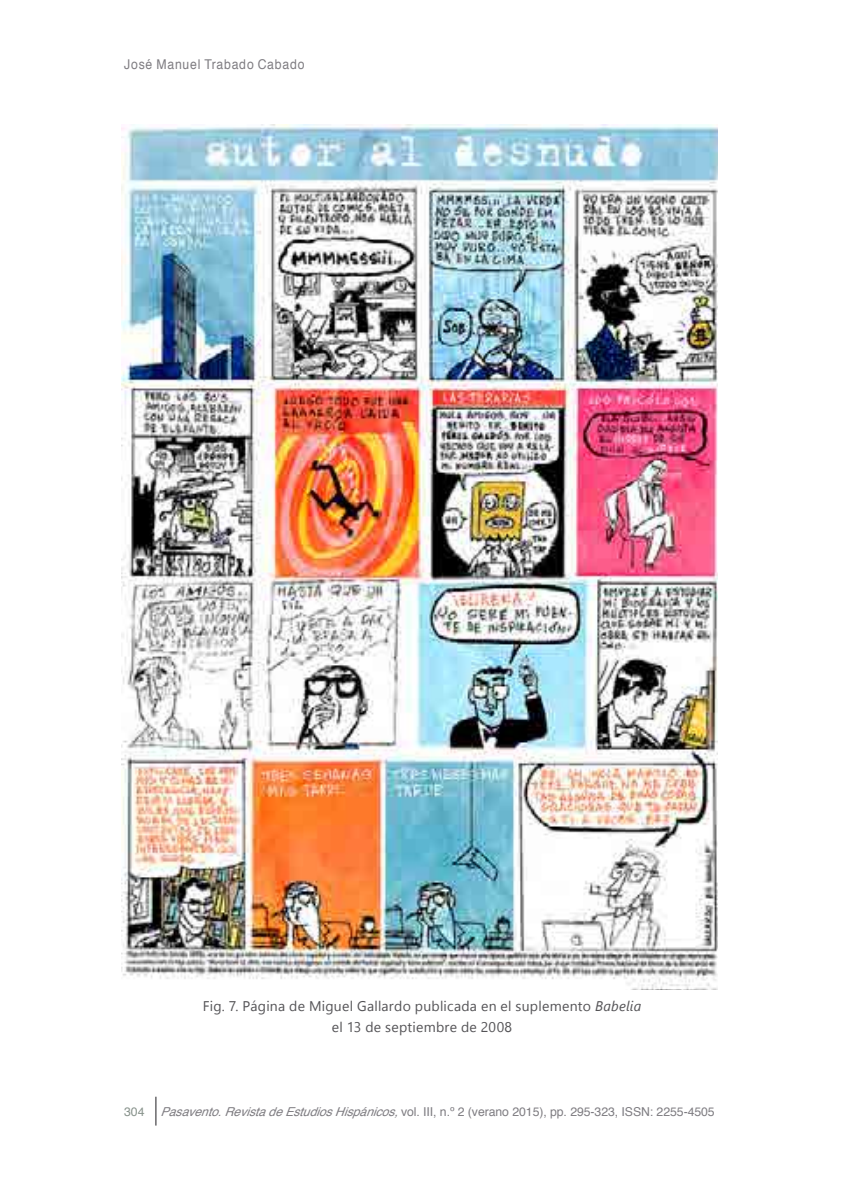
<style>
.page{position:relative;width:844px;height:1191px;background:#fff}
.page>*{position:absolute;margin:0;border:0;box-sizing:border-box;transform-origin:0 0}
.t1{font:14px/20.5px "Segoe UI";letter-spacing:.02em;color:#545356;text-align:center}
.t2{font:13.47px "Helvetica";letter-spacing:.06em;color:#7e7c81;scale:.91 1}
.t3{font:12.25px "Helvetica";letter-spacing:-.005em;color:#7e7c81}
.t4{font:12.25px "Helvetica";color:#87928b}
.s1{font-style:italic}
</style>
<div class="page">
<svg style="left:155px;top:1096px;width:1px;height:29px"></svg>
<img style="left:122px;top:124px;width:595px;height:866px">
<p class="t2" style="left:124px;top:54px;width:200px">José Manuel Trabado Cabado</p>
<p class="t1" style="left:203px;top:995px;width:440px">Fig. 7. Página de Miguel Gallardo publicada en el suplemento <span class="s1">Babelia </span>el 13 de septiembre de 2008</p>
<p class="t4" style="left:124px;top:1102px;width:22px">304</p>
<p class="t3" style="left:160px;top:1102px;width:555px"><span class="s1">Pasavento.RevistadeEstudiosHispánicos,</span>vol. III, n.º 2 (verano 2015), pp. 295-323, ISSN: 2255-4505</p>
</div>
